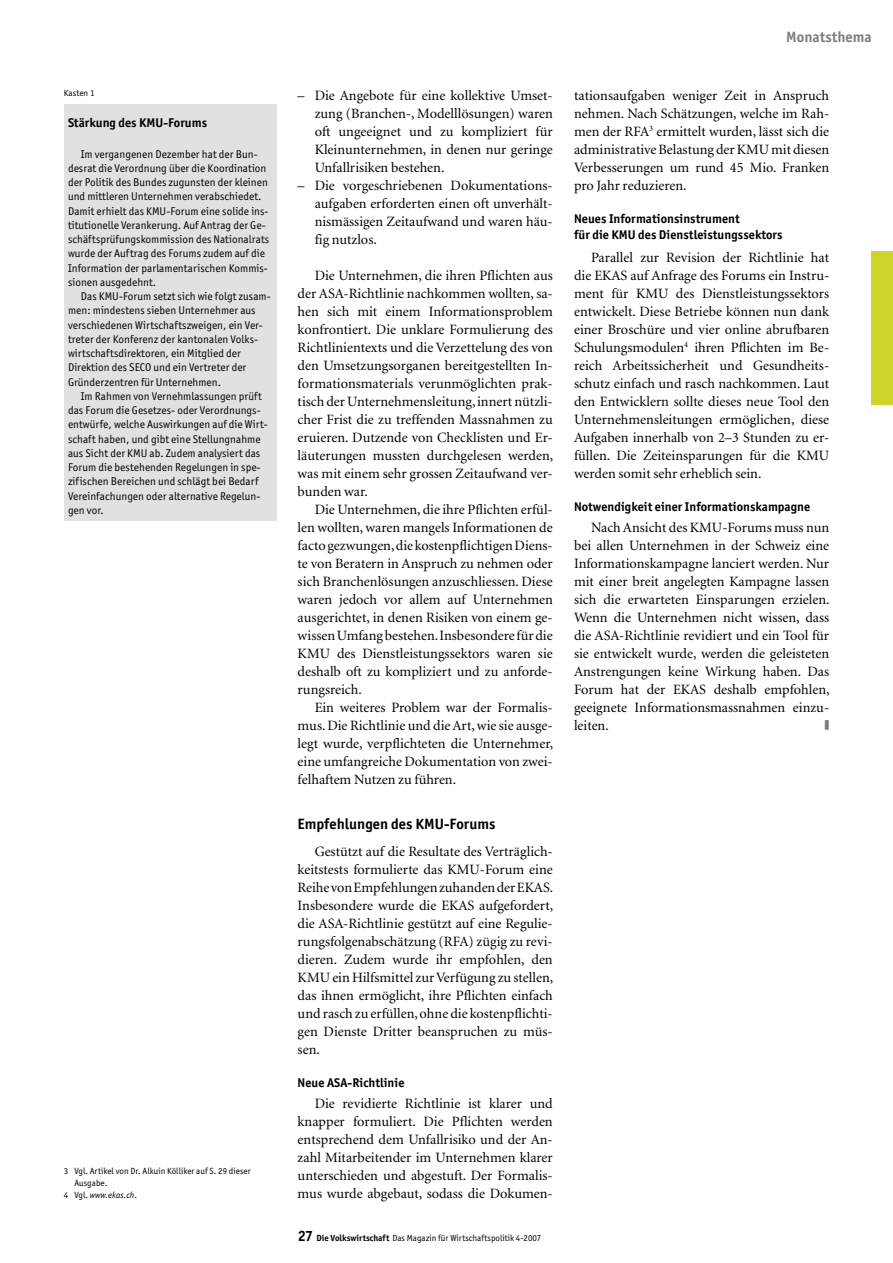
<style>
.page{position:relative;width:893px;height:1263px;background:#fff}
.page>*{position:absolute;margin:0;border:0;box-sizing:border-box;transform-origin:0 0}
._04_Zwischentitel_1{font:700 15px "Officina San ITC";letter-spacing:.005em;color:#000}
.Rubriktitel_rechts{font:700 15px "Officina San ITC";letter-spacing:.005em;color:#7c7c7c}
._03_Grundschrift{font:14.25px/18px "Minion";color:#000;text-align:justify}
._05_Zwischentitel_2{font:700 12.75px/16.5px "Officina San ITC";letter-spacing:.005em;color:#000}
._10_Kasten-Titel{font:700 12.75px "Officina San ITC";letter-spacing:.005em;color:#000}
._12_Kasten-Text{font:11.25px/14.2px "Officina San ITC";letter-spacing:.005em;color:#000}
._09_Fussnote{font:9px/12px "Officina San ITC";color:#000}
._09_Fussnote-2{font:italic 9px "Officina San ITC";letter-spacing:.005em;color:#000}
._06_Abbildungen{font:9px "Officina San ITC";letter-spacing:.005em;color:#000}
.s1{font-style:normal}
.s2{font-weight:700;font-size:15px}
.s3{font-weight:700}
</style>
<div class="page">
<div style="left:872px;top:252px;width:21px;height:153px;background:#cdd52b"></div>
<div style="left:64px;top:104px;width:212px;height:416px;background:#e1e1e1"></div>
<p class="_06_Abbildungen" style="left:64px;top:87px;width:32px">Kasten 1</p>
<p class="_10_Kasten-Titel" style="left:68px;top:115px;width:141px">Stärkung des KMU-Forums</p>
<p class="_12_Kasten-Text" style="left:68px;top:147px;width:203px;text-indent:13px">Im vergangenen Dezember hat der Bun&shy;desrat die Verordnung über die Koordination der Politik des Bundes zugunsten der kleinen und mittleren Unternehmen verabschiedet.<br>Damit erhielt das KMU-Forum eine solide ins&shy;titutionelle Verankerung. Auf Antrag der Ge&shy;schäftsprüfungskommission des Nationalrats wurde der Auftrag des Forums zudem auf die Information der parlamentarischen Kommis&shy;sionen ausgedehnt.</p>
<p class="_12_Kasten-Text" style="left:68px;top:289px;width:204px;text-indent:13px">Das KMU-Forum setzt sich wie folgt zusam&shy;men: mindestens sieben Unternehmer aus verschiedenen Wirtschaftszweigen, ein Ver&shy;treter der Konferenz der kantonalen Volks&shy;wirtschaftsdirektoren, ein Mitglied der Direktion des SECO und ein Vertreter der Gründerzentren für Unternehmen.</p>
<p class="_12_Kasten-Text" style="left:68px;top:389px;width:201px;text-indent:13px">Im Rahmen von Vernehmlassungen prüft das Forum die Gesetzes- oder Verordnungs&shy;entwürfe, welche Auswirkungen auf die Wirt&shy;schaft haben, und gibt eine Stellungnahme aus Sicht der KMU ab. Zudem analysiert das Forum die bestehenden Regelungen in spe&shy;zifischen Bereichen und schlägt bei Bedarf Vereinfachungen oder alternative Regelun&shy;gen vor.</p>
<p class="_09_Fussnote" style="left:74px;top:1164px;width:178px;text-indent:-11px">3 Vgl. Artikel von Dr. Alkuin Kölliker auf S. 29 dieser<br>Ausgabe.</p>
<p class="_09_Fussnote-2" style="left:64px;top:1189px;width:75px"><span class="s1">4 Vgl.</span> www.ekas.ch<span class="s1">.</span></p>
<p class="_03_Grundschrift" style="left:315px;top:86px;width:240px;text-indent:-17px">– Die Angebote für eine kollektive Umset&shy;zung (Branchen-, Modelllösungen) waren oft ungeeignet und zu kompliziert für Kleinunternehmen, in denen nur geringe Unfallrisiken bestehen.</p>
<p class="_03_Grundschrift" style="left:315px;top:176px;width:240px;text-indent:-17px">– Die vorgeschriebenen Dokumentations&shy;aufgaben erforderten einen oft unverhält&shy;nismässigen Zeitaufwand und waren häu&shy;fig nutzlos.</p>
<p class="_03_Grundschrift" style="left:298px;top:266px;width:257px;text-indent:17px">Die Unternehmen, die ihren Pflichten aus der ASA-Richtlinie nachkommen wollten, sa&shy;hen sich mit einem Informationsproblem konfrontiert. Die unklare Formulierung des Richtlinientexts und die Verzettelung des von den Umsetzungsorganen bereitgestellten In&shy;formationsmaterials verunmöglichten prak&shy;tisch der Unternehmensleitung, innert nützli&shy;cher Frist die zu treffenden Massnahmen zu eruieren. Dutzende von Checklisten und Er&shy;läuterungen mussten durchgelesen werden, was mit einem sehr grossen Zeitaufwand ver&shy;bunden war.</p>
<p class="_03_Grundschrift" style="left:298px;top:500px;width:257px;text-indent:17px">Die Unternehmen, die ihre Pflichten erfül&shy;len wollten, waren mangels Informationen de facto gezwungen, die kostenpflichtigen Diens&shy;te von Beratern in Anspruch zu nehmen oder sich Branchenlösungen anzuschliessen. Diese waren jedoch vor allem auf Unternehmen ausgerichtet, in denen Risiken von einem ge&shy;wissen Umfang bestehen. Insbesondere für die KMU des Dienstleistungssektors waren sie deshalb oft zu kompliziert und zu anforde&shy;rungsreich.</p>
<p class="_03_Grundschrift" style="left:298px;top:698px;width:257px;text-indent:17px">Ein weiteres Problem war der Formalis&shy;mus. Die Richtlinie und die Art, wie sie ausge&shy;legt wurde, verpflichteten die Unternehmer, eine umfangreiche Dokumentation von zwei&shy;felhaftem Nutzen zu führen.</p>
<p class="_04_Zwischentitel_1" style="left:298px;top:814px;width:199px">Empfehlungen des KMU-Forums</p>
<p class="_03_Grundschrift" style="left:298px;top:842px;width:257px;text-indent:17px">Gestützt auf die Resultate des Verträglich&shy;keitstests formulierte das KMU-Forum eine Reihe von Empfehlungen zuhanden der EKAS.<br>Insbesondere wurde die EKAS aufgefordert, die ASA-Richtlinie gestützt auf eine Regulie&shy;rungsfolgenabschätzung (RFA) zügig zu revi&shy;dieren. Zudem wurde ihr empfohlen, den KMU ein Hilfsmittel zur Verfügung zu stellen, das ihnen ermöglicht, ihre Pflichten einfach und rasch zu erfüllen, ohne die kostenpflichti&shy;gen Dienste Dritter beanspruchen zu müs&shy;sen.</p>
<p class="_05_Zwischentitel_2" style="left:298px;top:1074px;width:108px">Neue ASA-Richtlinie</p>
<p class="_03_Grundschrift" style="left:298px;top:1094px;width:257px;text-indent:17px">Die revidierte Richtlinie ist klarer und knapper formuliert. Die Pflichten werden entsprechend dem Unfallrisiko und der An&shy;zahl Mitarbeitender im Unternehmen klarer unterschieden und abgestuft. Der Formalis&shy;mus wurde abgebaut, sodass die Dokumen-</p>
<p class="_09_Fussnote" style="left:298px;top:1232px;width:245px"><span class="s2">27</span> <span class="s3">Die Volkswirtschaft</span> Das Magazin für Wirtschaftspolitik 4-2007</p>
<p class="Rubriktitel_rechts" style="left:786px;top:27px;width:87px">Monatsthema</p>
<p class="_03_Grundschrift" style="left:574px;top:86px;width:257px">tationsaufgaben weniger Zeit in Anspruch nehmen. Nach Schätzungen, welche im Rah&shy;men der RFA<sup>3</sup> ermittelt wurden, lässt sich die administrative Belastung der KMU mit diesen Verbesserungen um rund 45 Mio. Franken pro Jahr reduzieren.</p>
<p class="_05_Zwischentitel_2" style="left:574px;top:210px;width:210px">Neues Informationsinstrument<br>für die KMU des Dienstleistungssektors</p>
<p class="_03_Grundschrift" style="left:574px;top:248px;width:257px;text-indent:17px">Parallel zur Revision der Richtlinie hat die EKAS auf Anfrage des Forums ein Instru&shy;ment für KMU des Dienstleistungssektors entwickelt. Diese Betriebe können nun dank einer Broschüre und vier online abrufbaren Schulungsmodulen<sup>4</sup> ihren Pflichten im Be&shy;reich Arbeitssicherheit und Gesundheits&shy;schutz einfach und rasch nachkommen. Laut den Entwicklern sollte dieses neue Tool den Unternehmensleitungen ermöglichen, diese Aufgaben innerhalb von 2–3 Stunden zu er&shy;füllen. Die Zeiteinsparungen für die KMU werden somit sehr erheblich sein.</p>
<p class="_05_Zwischentitel_2" style="left:574px;top:498px;width:238px">Notwendigkeit einer Informationskampagne</p>
<p class="_03_Grundschrift" style="left:574px;top:518px;width:257px;text-indent:17px">Nach Ansicht des KMU-Forums muss nun bei allen Unternehmen in der Schweiz eine Informationskampagne lanciert werden. Nur mit einer breit angelegten Kampagne lassen sich die erwarteten Einsparungen erzielen.<br>Wenn die Unternehmen nicht wissen, dass die ASA-Richtlinie revidiert und ein Tool für sie entwickelt wurde, werden die geleisteten Anstrengungen keine Wirkung haben. Das Forum hat der EKAS deshalb empfohlen, geeignete Informationsmassnahmen einzu&shy;leiten.</p>
</div>
